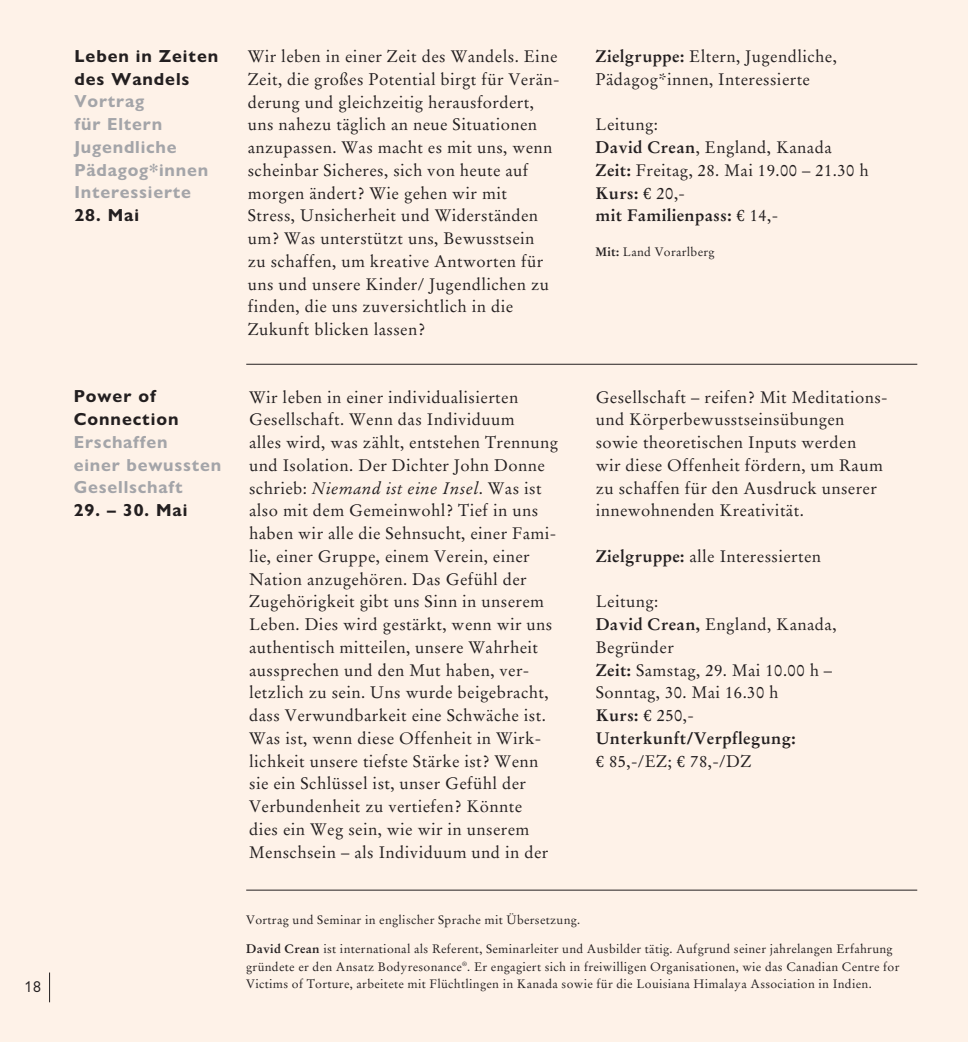
<style>
.page{position:relative;width:968px;height:1042px;background:#fff}
.page>*{position:absolute;margin:0;border:0;box-sizing:border-box;transform-origin:0 0}
.t1{font:700 17.5px/22.8px "Gill Sans Nova";letter-spacing:.045em;color:#a4a5a9}
.t2{font:700 17.5px/22.8px "Gill Sans Nova";letter-spacing:.055em;color:#231f20}
.t3{font:16.62px/22.8px "Stempel Garamond LT Std";letter-spacing:.025em;color:#231f20}
.t4{font:15.75px "Gill Sans Nova";color:#231f20}
.t5{font:12.25px/17.5px "Stempel Garamond LT Std";letter-spacing:.025em;color:#231f20}
.s1{font-weight:700}
.s2{font-style:italic}
</style>
<div class="page">
<div style="left:0;top:0;width:967px;height:1042px;background:#fef2e8"></div>
<hr style="left:49px;top:972px;width:1px;height:30px;background:#231f20">
<hr style="left:246px;top:889px;width:671px;height:1px;background:#231f20">
<hr style="left:246px;top:364px;width:671px;height:1px;background:#231f20">
<p class="t4" style="left:24px;top:981px;width:18px">18</p>
<p class="t2" style="left:74px;top:47px;width:145px">Leben in Zeiten des Wandels</p>
<p class="t1" style="left:74px;top:92px;width:135px">Vortrag<br>für Eltern<br>Jugendliche<br>Pädagog*innen<br>Interessierte</p>
<p class="t2" style="left:74px;top:206px;width:66px">28. Mai</p>
<p class="t2" style="left:74px;top:387px;width:106px">Power of<br>Connection</p>
<p class="t1" style="left:74px;top:432px;width:149px">Erschaffen<br>einer bewussten<br>Gesellschaft</p>
<p class="t2" style="left:74px;top:501px;width:115px">29. – 30. Mai</p>
<p class="t3" style="left:248px;top:46px;width:313px">Wir leben in einer Zeit des Wandels. Eine Zeit, die großes Potential birgt für Verän&shy;derung und gleichzeitig herausfordert, uns nahezu täglich an neue Situationen anzupassen. Was macht es mit uns, wenn scheinbar Sicheres, sich von heute auf morgen ändert? Wie gehen wir mit<br>Stress, Unsicherheit und Widerständen um? Was unterstützt uns, Bewusstsein<br>zu schaffen, um kreative Antworten für uns und unsere Kinder/ Jugendlichen zu finden, die uns zuversichtlich in die Zukunft blicken lassen?</p>
<p class="t3" style="left:595px;top:46px;width:243px"><span class="s1">Zielgruppe:</span> Eltern, Jugendliche,<br>Pädagog*innen, Interessierte</p>
<p class="t3" style="left:595px;top:115px;width:275px">Leitung:<br><span class="s1">David Crean</span>, England, Kanada<br><span class="s1">Zeit:</span> Freitag, 28. Mai 19.00 – 21.30 h<br><span class="s1">Kurs:</span> € 20,-<br><span class="s1">mit Familienpass:</span> € 14,-</p>
<p class="t5" style="left:595px;top:244px;width:121px"><span class="s1">Mit:</span> Land Vorarlberg</p>
<p class="t3" style="left:249px;top:387px;width:310px">Wir leben in einer individualisierten Gesellschaft. Wenn das Individuum<br>alles wird, was zählt, entstehen Trennung und Isolation. Der Dichter John Donne schrieb: <span class="s2">Niemand ist eine Insel</span>. Was ist also mit dem Gemeinwohl? Tief in uns haben wir alle die Sehnsucht, einer Fami&shy;lie, einer Gruppe, einem Verein, einer Nation anzugehören. Das Gefühl der Zugehörigkeit gibt uns Sinn in unserem Leben. Dies wird gestärkt, wenn wir uns authentisch mitteilen, unsere Wahrheit aussprechen und den Mut haben, ver&shy;letzlich zu sein. Uns wurde beigebracht, dass Verwundbarkeit eine Schwäche ist.<br>Was ist, wenn diese Offenheit in Wirk&shy;lichkeit unsere tiefste Stärke ist? Wenn sie ein Schlüssel ist, unser Gefühl der Verbundenheit zu vertiefen? Könnte<br>dies ein Weg sein, wie wir in unserem Menschsein – als Individuum und in der</p>
<p class="t3" style="left:595px;top:387px;width:293px">Gesellschaft – reifen? Mit Meditations&shy;und Körperbewusstseinsübungen sowie theoretischen Inputs werden<br>wir diese Offenheit fördern, um Raum zu schaffen für den Ausdruck unserer innewohnenden Kreativität.</p>
<p class="t3" style="left:595px;top:546px;width:227px"><span class="s1">Zielgruppe:</span> alle Interessierten</p>
<p class="t3" style="left:595px;top:592px;width:242px">Leitung:<br><span class="s1">David Crean,</span> England, Kanada,<br>Begründer<br><span class="s1">Zeit:</span> Samstag, 29. Mai 10.00 h –<br>Sonntag, 30. Mai 16.30 h<br><span class="s1">Kurs:</span> € 250,-<br><span class="s1">Unterkunft/Verpflegung:</span></p>
<p class="t3" style="left:595px;top:751px;width:157px">€ 85,-/EZ; € 78,-/DZ</p>
<p class="t5" style="left:246px;top:912px;width:335px">Vortrag und Seminar in englischer Sprache mit Übersetzung.</p>
<p class="t5" style="left:246px;top:941px;width:654px"><span class="s1">David Crean</span> ist international als Referent, Seminarleiter und Ausbilder tätig. Aufgrund seiner jahrelangen Erfahrung gründete er den Ansatz Bodyresonance<sup>®</sup>. Er engagiert sich in freiwilligen Organisationen, wie das Canadian Centre for<br>Victims of Torture, arbeitete mit Flüchtlingen in Kanada sowie für die Louisiana Himalaya Association in Indien.</p>
</div>
